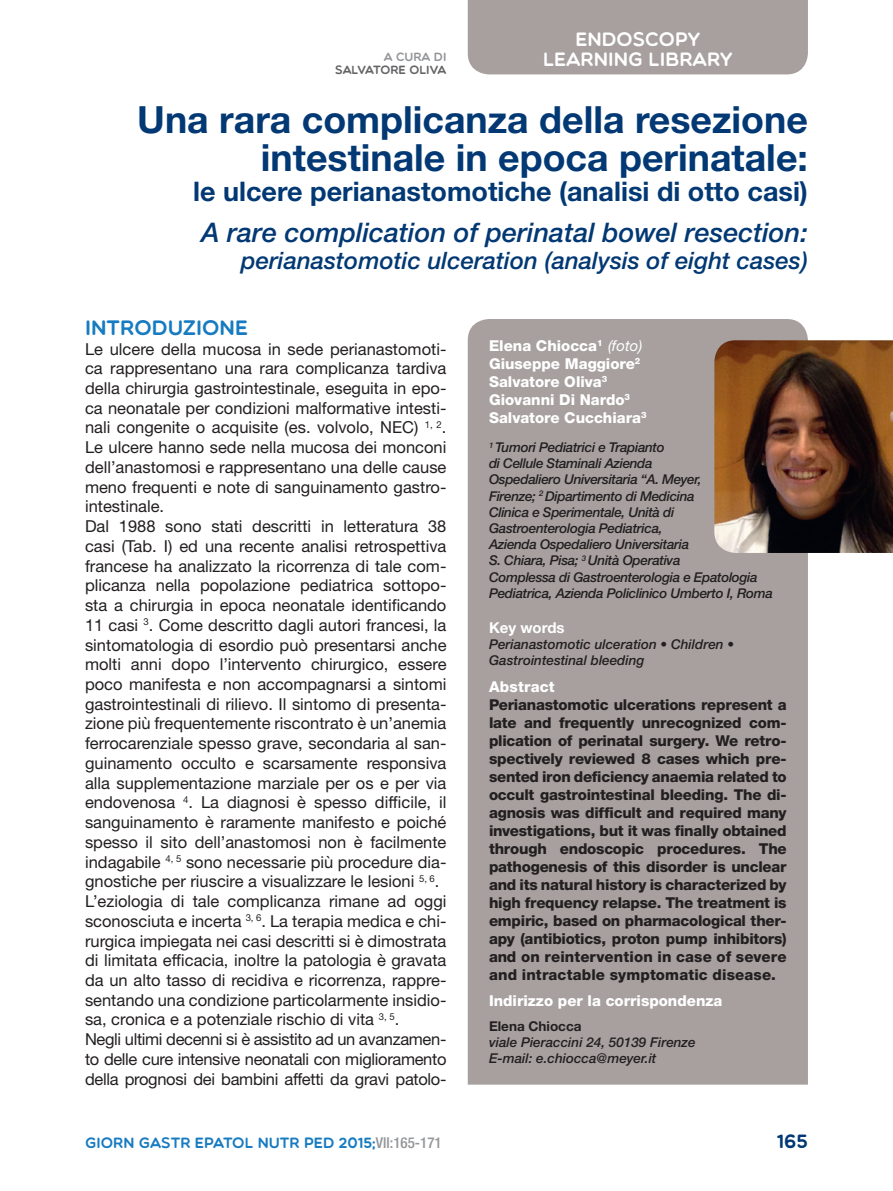
<style>
.page{position:relative;width:893px;height:1191px;background:#fff}
.page>*{position:absolute;margin:0;border:0;box-sizing:border-box;transform-origin:0 0}
.t1{font:700 37.5px/37.5px "Helvetica Neue LT Std";color:#023873;text-align:right}
.t2{font:700 27px "Helvetica Neue LT Std";color:#023873}
.t3{font:italic 500 27px "Helvetica Neue LT Std";color:#023873}
.t4{font:italic 500 24px "Helvetica Neue LT Std";color:#023873}
.t5{font:21px "Multicolore";color:#177bc1}
.t6{font:19.5px "Multicolore";color:#fff}
.t7{font:19.5px "Multicolore";color:#023873}
.t8{font:16.5px/19.8px "Helvetica Neue LT Std";color:#231f20}
.t9{font:800 15px/18px "Helvetica Neue LT Std";letter-spacing:.01em;color:#231f20;text-align:justify}
.t10{font:800 15px/18px "Helvetica Neue LT Std";color:#fff}
.t11{font:15px "Multicolore";color:#177bc1}
.t12{font:700 15px "Helvetica Neue LT Std";color:#fff}
.t13{font:italic 500 13.5px/16.2px "Helvetica Neue LT Std";letter-spacing:-.025em;color:#231f20}
.t14{font:italic 500 13.5px/16.2px "Helvetica Neue LT Std";color:#231f20}
.t15{font:700 13.5px "Helvetica Neue LT Std";color:#231f20}
.t16{font:12px "Multicolore";color:#636366}
.t17{font:12px "Multicolore";color:#939598}
.s1{font-weight:400;font-style:italic}
.s2{font-family:"Helvetica Neue LT Std";font-weight:500;font-stretch:condensed;color:#939598}
</style>
<div class="page">
<div style="left:468px;top:0;width:340px;height:74px;background:#a7a09f"></div>
<div style="left:468px;top:319px;width:340px;height:765px;background:#a7a09f"></div>
<img style="left:714px;top:340px;width:179px;height:213px">
<p class="t6" style="left:575px;top:28px;width:126px">ENDOSCOPY</p>
<p class="t17" style="left:384px;top:49px;width:64px">A CURA DI</p>
<p class="t6" style="left:543px;top:47px;width:191px">LEARNING LIBRARY</p>
<p class="t16" style="left:335px;top:63px;width:113px">SALVATORE OLIVA</p>
<h1 class="t1" style="left:137px;top:100px;width:672px">Una rara complicanza della resezione intestinale in epoca perinatale:</h1>
<h2 class="t2" style="left:193px;top:174px;width:616px">le ulcere perianastomotiche (analisi di otto casi)</h2>
<h2 class="t3" style="left:201px;top:216px;width:608px">A rare complication of perinatal bowel resection:</h2>
<h3 class="t4" style="left:241px;top:246px;width:568px">perianastomotic ulceration (analysis of eight cases)</h3>
<p class="t5" style="left:85px;top:315px;width:164px">INTRODUZIONE</p>
<p class="t8" style="left:85px;top:338px;width:363px">Le ulcere della mucosa in sede perianastomoti&shy;ca rappresentano una rara complicanza tardiva della chirurgia gastrointestinale, eseguita in epo&shy;ca neonatale per condizioni malformative intesti&shy;nali congenite o acquisite (es. volvolo, NEC) <sup>1,</sup> <sup>2</sup>.<br>Le ulcere hanno sede nella mucosa dei monconi dell’anastomosi e rappresentano una delle cause meno frequenti e note di sanguinamento gastro&shy;intestinale.<br>Dal 1988 sono stati descritti in letteratura 38 casi (Tab. I) ed una recente analisi retrospettiva francese ha analizzato la ricorrenza di tale com&shy;plicanza nella popolazione pediatrica sottopo&shy;sta a chirurgia in epoca neonatale identificando 11 casi <sup>3</sup>. Come descritto dagli autori francesi, la sintomatologia di esordio può presentarsi anche molti anni dopo l’intervento chirurgico, essere poco manifesta e non accompagnarsi a sintomi gastrointestinali di rilievo. Il sintomo di presenta&shy;zione più frequentemente riscontrato è un’anemia ferrocarenziale spesso grave, secondaria al san&shy;guinamento occulto e scarsamente responsiva alla supplementazione marziale per os e per via endovenosa <sup>4</sup>. La diagnosi è spesso difficile, il sanguinamento è raramente manifesto e poiché spesso il sito dell’anastomosi non è facilmente indagabile <sup>4,</sup> <sup>5</sup> sono necessarie più procedure dia&shy;gnostiche per riuscire a visualizzare le lesioni <sup>5,</sup> <sup>6</sup>.<br>L’eziologia di tale complicanza rimane ad oggi sconosciuta e incerta <sup>3,</sup> <sup>6</sup>. La terapia medica e chi&shy;rurgica impiegata nei casi descritti si è dimostrata di limitata efficacia, inoltre la patologia è gravata da un alto tasso di recidiva e ricorrenza, rappre&shy;sentando una condizione particolarmente insidio&shy;sa, cronica e a potenziale rischio di vita <sup>3,</sup> <sup>5</sup>.<br>Negli ultimi decenni si è assistito ad un avanzamen&shy;to delle cure intensive neonatali con miglioramento della prognosi dei bambini affetti da gravi patolo-</p>
<p class="t10" style="left:489px;top:336px;width:159px">Elena Chiocca<sup>1</sup> <span class="s1">(foto)<br></span>Giuseppe Maggiore<sup>2<br></sup>Salvatore Oliva<sup>3<br></sup>Giovanni Di Nardo<sup>3<br></sup>Salvatore Cucchiara<sup>3</sup></p>
<p class="t13" style="left:489px;top:439px;width:286px"><sup>1</sup> Tumori Pediatrici e Trapianto<br>di Cellule Staminali Azienda<br>Ospedaliero Universitaria “A. Meyer,<br>Firenze; <sup>2</sup> Dipartimento di Medicina<br>Clinica e Sperimentale, Unità di Gastroenterologia Pediatrica,<br>Azienda Ospedaliero Universitaria<br>S. Chiara, Pisa; <sup>3</sup> Unità Operativa<br>Complessa di Gastroenterologia e Epatologia Pediatrica, Azienda Policlinico Umberto I, Roma</p>
<p class="t12" style="left:489px;top:618px;width:77px">Key words</p>
<p class="t14" style="left:489px;top:636px;width:247px">Perianastomotic ulceration • Children •<br>Gastrointestinal bleeding</p>
<p class="t10" style="left:489px;top:677px;width:67px">Abstract</p>
<p class="t9" style="left:489px;top:695px;width:299px">Perianastomotic ulcerations represent a late and frequently unrecognized com&shy;plication of perinatal surgery. We retro&shy;spectively reviewed 8 cases which pre&shy;sented iron deficiency anaemia related to occult gastrointestinal bleeding. The di&shy;agnosis was difficult and required many investigations, but it was finally obtained through endoscopic procedures. The pathogenesis of this disorder is unclear and its natural history is characterized by high frequency relapse. The treatment is empiric, based on pharmacological ther&shy;apy (antibiotics, proton pump inhibitors) and on reintervention in case of severe and intractable symptomatic disease.</p>
<p class="t10" style="left:489px;top:992px;width:235px">Indirizzo per la corrispondenza</p>
<p class="t15" style="left:489px;top:1017px;width:94px">Elena Chiocca</p>
<p class="t14" style="left:489px;top:1034px;width:208px">viale Pieraccini 24, 50139 Firenze<br>E-mail: e.chiocca@meyer.it</p>
<p class="t11" style="left:85px;top:1134px;width:358px">GIORN GASTR EPATOL NUTR PED 2015;<span class="s2">VII:165-171</span></p>
<p class="t7" style="left:777px;top:1129px;width:33px">165</p>
</div>
